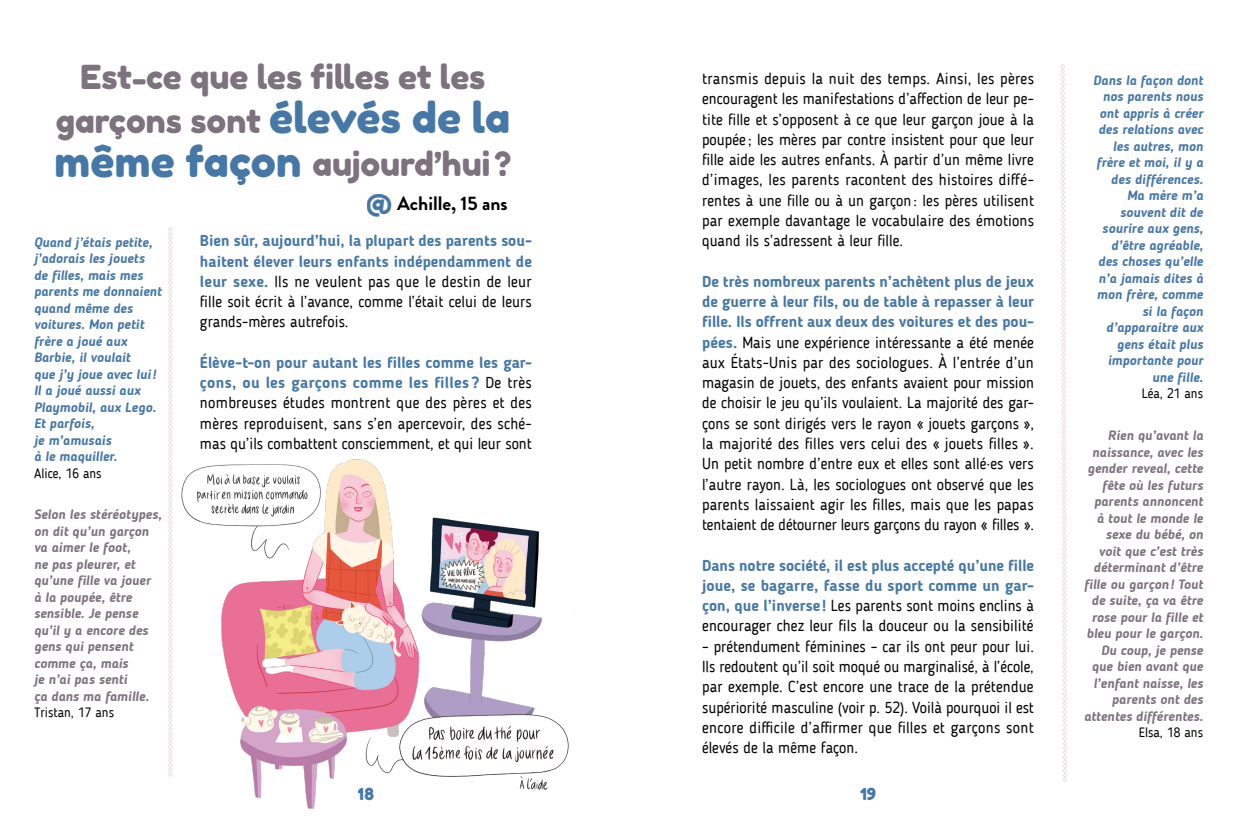
<style>
.page{position:relative;width:1234px;height:830px;background:#fff}
.page>*{position:absolute;margin:0;border:0;box-sizing:border-box;transform-origin:0 0}
.t1{font:33px/43.5px "Fredoka One";color:#7d737e;text-align:center}
.t2{font:700 19.5px "Brandon Grotesque";color:#000}
.t3{font:16.5px "Fredoka One";color:#4678a7}
.t4{font:15.75px/20.2px "Blogger Sans";color:#000;text-align:justify}
.t5{font:700 15.75px/20.2px "Blogger Sans";letter-spacing:.005em;color:#4678a7;text-align:justify}
.t6{font:italic 700 13.5px/16.5px "Blogger Sans";color:#4678a7}
.t7{font:italic 700 13.5px/16.5px "Blogger Sans";color:#7d737e}
.t8{font:13.5px "Blogger Sans";color:#000}
.s1{font-size:42px;color:#4678a7}
.s2{font-family:"Fredoka One";font-weight:400;font-size:28.5px;color:#4678a7}
.s3{font-weight:700;color:#4678a7}
.s4{font-weight:400;color:#000}
</style>
<div class="page">
<svg style="left:168px;top:226px;width:5px;height:550px"></svg>
<svg style="left:1060px;top:64px;width:7px;height:718px"></svg>
<img style="left:181px;top:459px;width:395px;height:350px">
<h1 class="t1" style="left:55px;top:55px;width:458px">Est-ce que les filles et les garçons sont <span class="s1">élevés de la même façon</span> aujourd’hui?</h1>
<p class="t2" style="left:367px;top:189px;width:142px"><span class="s2">@</span> Achille, 15 ans</p>
<p class="t4" style="left:200px;top:231px;width:333px"><span class="s3">Bien sûr, aujourd’hui, la plupart des parents sou&shy;haitent élever leurs enfants indépendamment de leur sexe.</span> Ils ne veulent pas que le destin de leur fille soit écrit à l’avance, comme l’était celui de leurs grands-mères autrefois.</p>
<p class="t4" style="left:200px;top:353px;width:333px"><span class="s3">Élève-t-on pour autant les filles comme les gar&shy;çons, ou les garçons comme les filles ?</span> De très nombreuses études montrent que des pères et des mères reproduisent, sans s’en apercevoir, des sché&shy;mas qu’ils combattent consciemment, et qui leur sont</p>
<p class="t6" style="left:34px;top:233px;width:129px">Quand j’étais petite, j’adorais les jouets de filles, mais mes parents me donnaient quand même des voitures. Mon petit frère a joué aux<br>Barbie, il voulait<br>que j’y joue avec lui!<br>Il a joué aussi aux<br>Playmobil, aux Lego.<br>Et parfois,<br>je m’amusais<br>à le maquiller.</p>
<p class="t8" style="left:34px;top:466px;width:69px">Alice, 16 ans</p>
<p class="t7" style="left:34px;top:506px;width:129px">Selon les stéréotypes, on dit qu’un garçon va aimer le foot,<br>ne pas pleurer, et qu’une fille va jouer<br>à la poupée, être sensible. Je pense qu’il y a encore des gens qui pensent comme ça, mais<br>je n’ai pas senti<br>ça dans ma famille.</p>
<p class="t8" style="left:34px;top:705px;width:82px">Tristan, 17 ans</p>
<p class="t4" style="left:702px;top:69px;width:333px">transmis depuis la nuit des temps. Ainsi, les pères encouragent les manifestations d’affection de leur pe&shy;tite fille et s’opposent à ce que leur garçon joue à la poupée ; les mères par contre insistent pour que leur fille aide les autres enfants. À partir d’un même livre d’images, les parents racontent des histoires diffé&shy;rentes à une fille ou à un garçon : les pères utilisent par exemple davantage le vocabulaire des émotions quand ils s’adressent à leur fille.</p>
<p class="t4" style="left:702px;top:272px;width:333px"><span class="s3">De très nombreux parents n’achètent plus de jeux de guerre à leur fils, ou de table à repasser à leur fille. Ils offrent aux deux des voitures et des pou&shy;pées.</span> Mais une expérience intéressante a été menée aux États-Unis par des sociologues. À l’entrée d’un magasin de jouets, des enfants avaient pour mission de choisir le jeu qu’ils voulaient. La majorité des gar&shy;çons se sont dirigés vers le rayon « jouets garçons », la majorité des filles vers celui des « jouets filles ».<br>Un petit nombre d’entre eux et elles sont allé·es vers l’autre rayon. Là, les sociologues ont observé que les parents laissaient agir les filles, mais que les papas tentaient de détourner leurs garçons du rayon « filles ».</p>
<p class="t5" style="left:702px;top:555px;width:333px">Dans notre société, il est plus accepté qu’une fille joue, se bagarre, fasse du sport comme un gar&shy;çon, que l’inverse ! <span class="s4">Les parents sont moins enclins à encourager chez leur fils la douceur ou la sensibilité</span></p>
<p class="t4" style="left:702px;top:636px;width:333px">– prétendument féminines – car ils ont peur pour lui.<br>Ils redoutent qu’il soit moqué ou marginalisé, à l’école, par exemple. C’est encore une trace de la prétendue supériorité masculine (voir p. 52). Voilà pourquoi il est encore difficile d’affirmer que filles et garçons sont élevés de la même façon.</p>
<p class="t3" style="left:358px;top:783px;width:18px">18</p>
<p class="t3" style="left:859px;top:783px;width:17px">19</p>
<p class="t6" style="left:1092px;top:71px;width:111px;text-align:right">Dans la façon dont nos parents nous ont appris à créer des relations avec les autres, mon frère et moi, il y a des différences.<br>Ma mère m’a souvent dit de sourire aux gens, d’être agréable, des choses qu’elle n’a jamais dites à mon frère, comme si la façon d’apparaitre aux gens était plus importante pour une fille.</p>
<p class="t8" style="left:1141px;top:387px;width:63px">Léa, 21 ans</p>
<p class="t7" style="left:1083px;top:426px;width:121px;text-align:right">Rien qu’avant la naissance, avec les gender reveal, cette fête où les futurs parents annoncent à tout le monde le sexe du bébé, on voit que c’est très déterminant d’être fille ou garçon! Tout de suite, ça va être rose pour la fille et bleu pour le garçon.<br>Du coup, je pense que bien avant que l’enfant naisse, les parents ont des attentes différentes.</p>
<p class="t8" style="left:1138px;top:725px;width:66px">Elsa, 18 ans</p>
</div>
